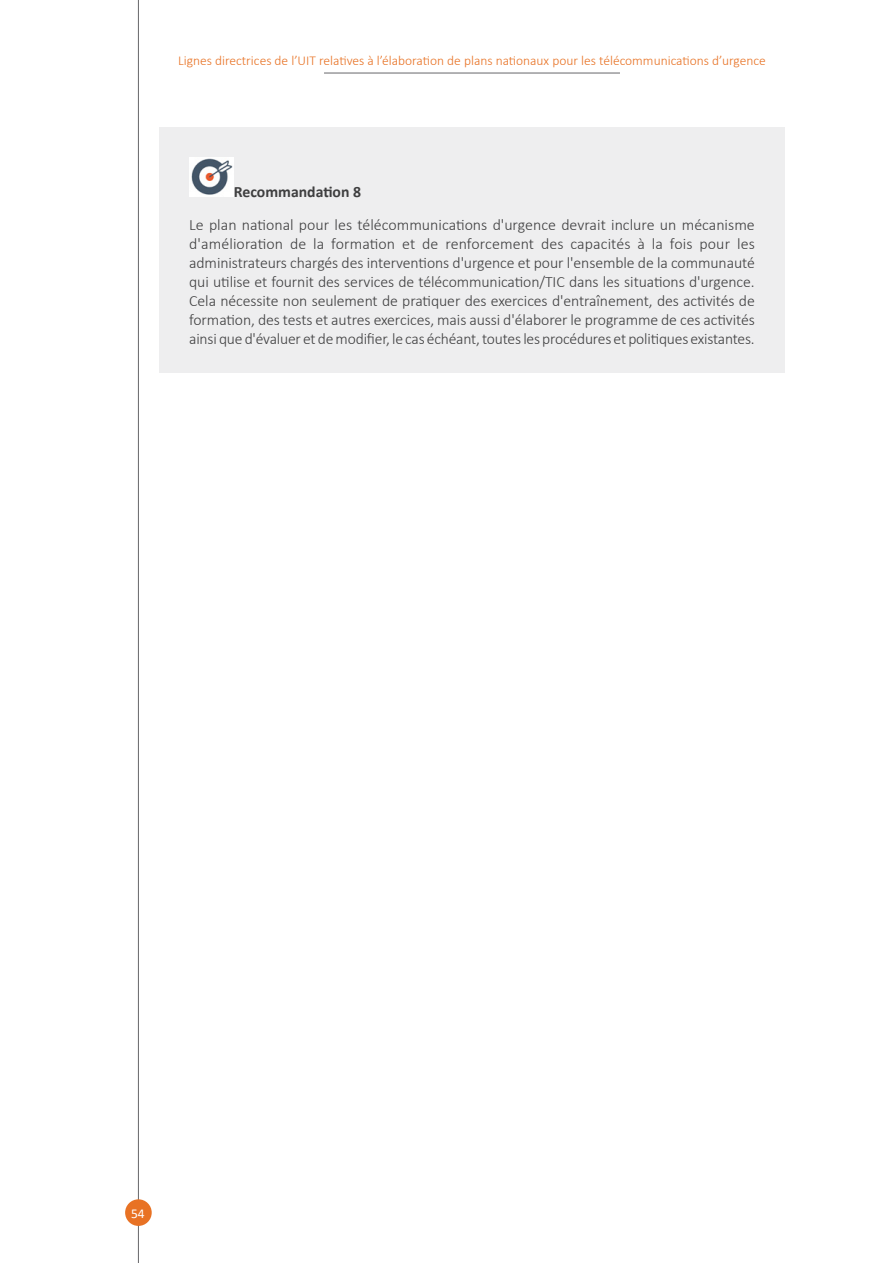
<style>
.page{position:relative;width:893px;height:1263px;background:#fff}
.page>*{position:absolute;margin:0;border:0;box-sizing:border-box;transform-origin:0 0}
.t1{font:300 15.75px/18.9px "Calibri";letter-spacing:-.01em;color:#3e3e3f;text-align:justify}
.t2{font:700 15.75px "Calibri";color:#3e3e3f}
.t3{font:300 13.5px "Calibri";color:#e87224}
.t4{font:13.5px "Calibri";color:#fff}
</style>
<div class="page">
<hr style="left:138px;top:0;width:1px;height:1263px;background:#67676a">
<hr style="left:324px;top:73px;width:296px;height:1px;background:#67676a">
<div style="left:125px;top:1199px;width:27px;height:27px;background:#e87224;border-radius:50%"></div>
<div style="left:159px;top:128px;width:625px;height:245px;background:#eeeeef"></div>
<img style="left:189px;top:157px;width:45px;height:40px">
<p class="t3" style="left:178px;top:53px;width:589px">Lignes directrices de l’UIT relatives à l’élaboration de plans nationaux pour les télécommunications d’urgence</p>
<p class="t2" style="left:234px;top:181px;width:129px">Recommandation 8</p>
<p class="t1" style="left:189px;top:215px;width:567px">Le plan national pour les télécommunications d'urgence devrait inclure un mécanisme d'amélioration de la formation et de renforcement des capacités à la fois pour les administrateurs chargés des interventions d'urgence et pour l'ensemble de la communauté qui utilise et fournit des services de télécommunication/TIC dans les situations d'urgence.<br>Cela nécessite non seulement de pratiquer des exercices d'entraînement, des activités de formation, des tests et autres exercices, mais aussi d'élaborer le programme de ces activités ainsi que d'évaluer et de modifier, le cas échéant, toutes les procédures et politiques existantes.</p>
<p class="t4" style="left:131px;top:1204px;width:15px">54</p>
</div>
